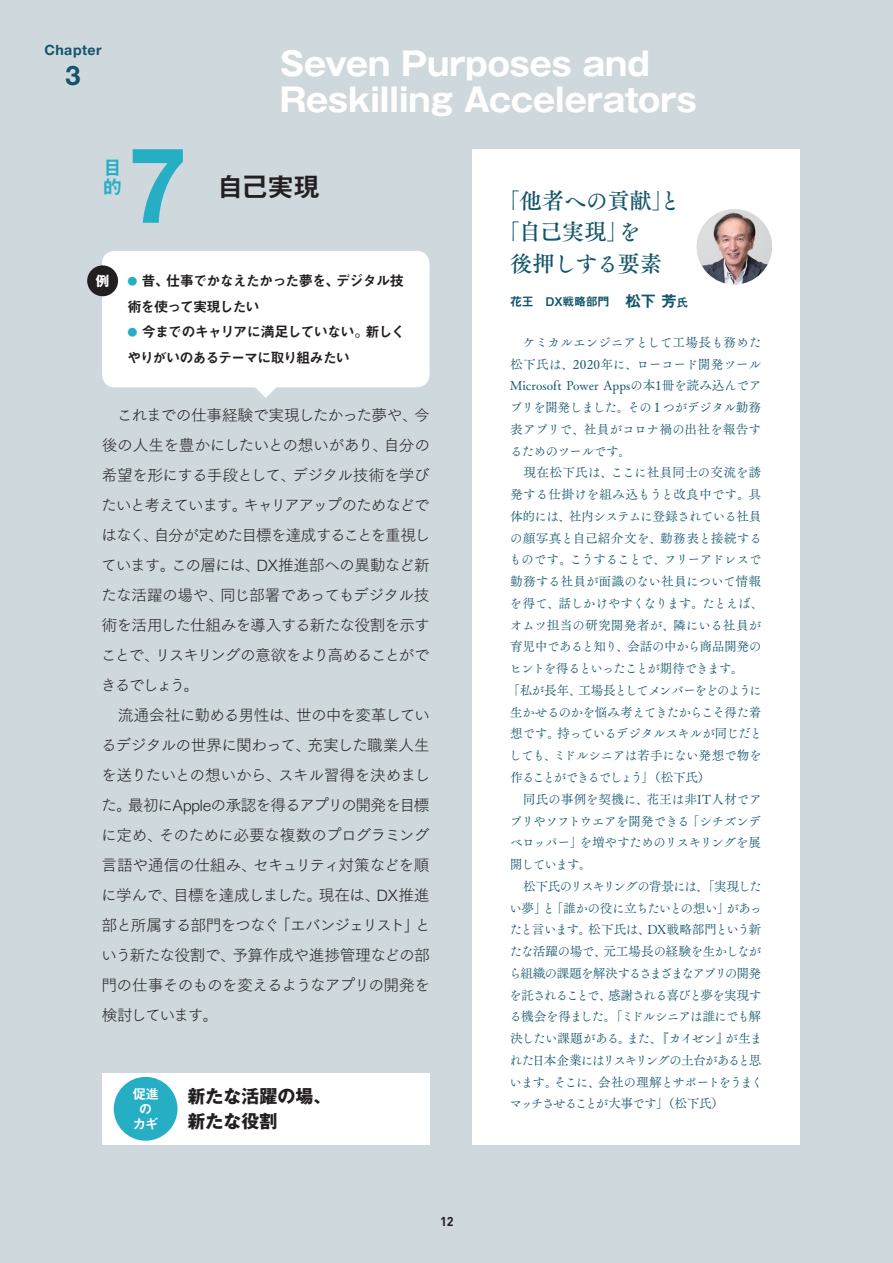
<style>
.page{position:relative;width:893px;height:1263px;background:#cfd8dd}
.page>*{position:absolute;margin:0;border:0;box-sizing:border-box;transform-origin:0 0}
.t1{font:700 105px "Helvetica Neue LT Std";color:#26afc4}
.t2{font:700 32.4px/35.7px "Gothic MB101 Pro";letter-spacing:-.01em;color:#fff}
.t3{font:27px "Midashi Go Pro MB31";color:#231f20}
.t4{font:700 27px "Helvetica Neue";color:#13556b}
.t5{font:22.5px "Tsuku A Old Min Pr 6 N D";letter-spacing:-.03em;color:#13556b}
.t6{font:19.5px/19.5px "Midashi Go Pro MB31";color:#26afc4}
.t7{font:700 18px/25.5px "Gothic MB101 Pro";color:#231f20}
.t8{font:15.75px/30px "Tsuku Go Pro L";letter-spacing:-.055em;color:#231f20}
.t9{font:14.25px/25.5px "Midashi Go Pro MB31";letter-spacing:-.075em;color:#231f20}
.t10{font:700 14.1px "Helvetica Neue";letter-spacing:.035em;color:#13556b}
.t11{font:13.5px/15px "Midashi Go Pro MB31";color:#fff;text-align:center}
.t12{font:700 13.5px "Gothic MB101 Pro";color:#fff}
.t13{font:12.75px/21.8px "Tsuku A Old Min Pr 6 N R";letter-spacing:-.05em;color:#13556b}
.t14{font:700 12.75px "DIN";color:#231f20}
.t15{font:12px "Midashi Go Pro MB31";letter-spacing:-.025em;color:#13556b}
.s1{font-size:15.75px}
.s2{font-size:10.05px;color:#26afc4}
</style>
<div class="page">
<div style="left:102px;top:251px;width:327px;height:136px;background:#fff;border-radius:13px"></div>
<svg style="left:248px;top:387px;width:35px;height:11px"></svg>
<div style="left:87px;top:265px;width:31px;height:31px;background:#231f20;border-radius:50%"></div>
<div style="left:472px;top:149px;width:327px;height:995px;background:#fff"></div>
<img style="left:697px;top:209px;width:75px;height:75px;border-radius:38px">
<div style="left:102px;top:1073px;width:327px;height:71px;background:#fff"></div>
<div style="left:114px;top:1077px;width:64px;height:64px;background:#26afc4;border-radius:50%"></div>
<p class="t10" style="left:44px;top:41px;width:59px">Chapter</p>
<h3 class="t4" style="left:66px;top:59px;width:17px">3</h3>
<h2 class="t2" style="left:280px;top:42px;width:418px">Seven Purposes and<br>Reskilling Accelerators</h2>
<h3 class="t6" style="left:103px;top:155px;width:19px">目的</h3>
<h1 class="t1" style="left:129px;top:120px;width:60px">7</h1>
<h3 class="t3" style="left:217px;top:165px;width:105px">自己実現</h3>
<h3 class="t5" style="left:497px;top:180px;width:185px">「他者への貢献」と</h3>
<h3 class="t5" style="left:497px;top:212px;width:145px">「自己実現」を</h3>
<h3 class="t5" style="left:510px;top:243px;width:153px">後押しする要素</h3>
<p class="t15" style="left:510px;top:292px;width:180px">花王　DX戦略部門<span class="s1">　松下 芳</span>氏</p>
<p class="t12" style="left:96px;top:270px;width:15px">例</p>
<p class="t9" style="left:127px;top:266px;width:278px"><span class="s2">●</span> 昔、仕事でかなえたかった夢を、デジタル技術を使って実現したい</p>
<p class="t9" style="left:127px;top:317px;width:280px"><span class="s2">●</span> 今までのキャリアに満足していない。新しくやりがいのあるテーマに取り組みたい</p>
<p class="t13" style="left:507px;top:331px;width:258px">　ケミカルエンジニアとして工場長も務めた松下氏は、2020年に、ローコード開発ツール<br>Microsoft Power Appsの本1冊を読み込んでアプリを開発しました。その１つがデジタル勤務表アプリで、社員がコロナ禍の出社を報告するためのツールです。<br>　現在松下氏は、ここに社員同士の交流を誘発する仕掛けを組み込もうと改良中です。具体的には、社内システムに登録されている社員の顔写真と自己紹介文を、勤務表と接続するものです。こうすることで、フリーアドレスで勤務する社員が面識のない社員について情報を得て、話しかけやすくなります。たとえば、オムツ担当の研究開発者が、隣にいる社員が育児中であると知り、会話の中から商品開発のヒントを得るといったことが期待できます。<br>「私が長年、工場長としてメンバーをどのように生かせるのかを悩み考えてきたからこそ得た着想です。持っているデジタルスキルが同じだとしても、ミドルシニアは若手にない発想で物を作ることができるでしょう」（松下氏）<br>　同氏の事例を契機に、花王は非IT人材でアプリやソフトウエアを開発できる「シチズンデベロッパー」を増やすためのリスキリングを展開しています。<br>　松下氏のリスキリングの背景には、「実現したい夢」と「誰かの役に立ちたいとの想い」があったと言います。松下氏は、DX戦略部門という新たな活躍の場で、元工場長の経験を生かしながら組織の課題を解決するさまざまなアプリの開発を託されることで、感謝される喜びと夢を実現する機会を得ました。「ミドルシニアは誰にでも解決したい課題がある。また、『カイゼン』が生まれた日本企業にはリスキリングの土台があると思います。そこに、会社の理解とサポートをうまくマッチさせることが大事です」（松下氏）</p>
<p class="t8" style="left:101px;top:398px;width:331px">　これまでの仕事経験で実現したかった夢や、今後の人生を豊かにしたいとの想いがあり、自分の希望を形にする手段として、デジタル技術を学びたいと考えています。キャリアアップのためなどではなく、自分が定めた目標を達成することを重視しています。この層には、DX推進部への異動など新たな活躍の場や、同じ部署であってもデジタル技術を活用した仕組みを導入する新たな役割を示すことで、リスキリングの意欲をより高めることができるでしょう。<br>　流通会社に勤める男性は、世の中を変革しているデジタルの世界に関わって、充実した職業人生を送りたいとの想いから、スキル習得を決めました。最初にAppleの承認を得るアプリの開発を目標に定め、そのために必要な複数のプログラミング言語や通信の仕組み、セキュリティ対策などを順に学んで、目標を達成しました。現在は、DX推進部と所属する部門をつなぐ「エバンジェリスト」という新たな役割で、予算作成や進捗管理などの部門の仕事そのものを変えるようなアプリの開発を検討しています。</p>
<h3 class="t7" style="left:188px;top:1081px;width:146px">新たな活躍の場、新たな役割</h3>
<p class="t11" style="left:132px;top:1085px;width:28px">促進のカギ</p>
<p class="t14" style="left:440px;top:1213px;width:15px">12</p>
</div>
